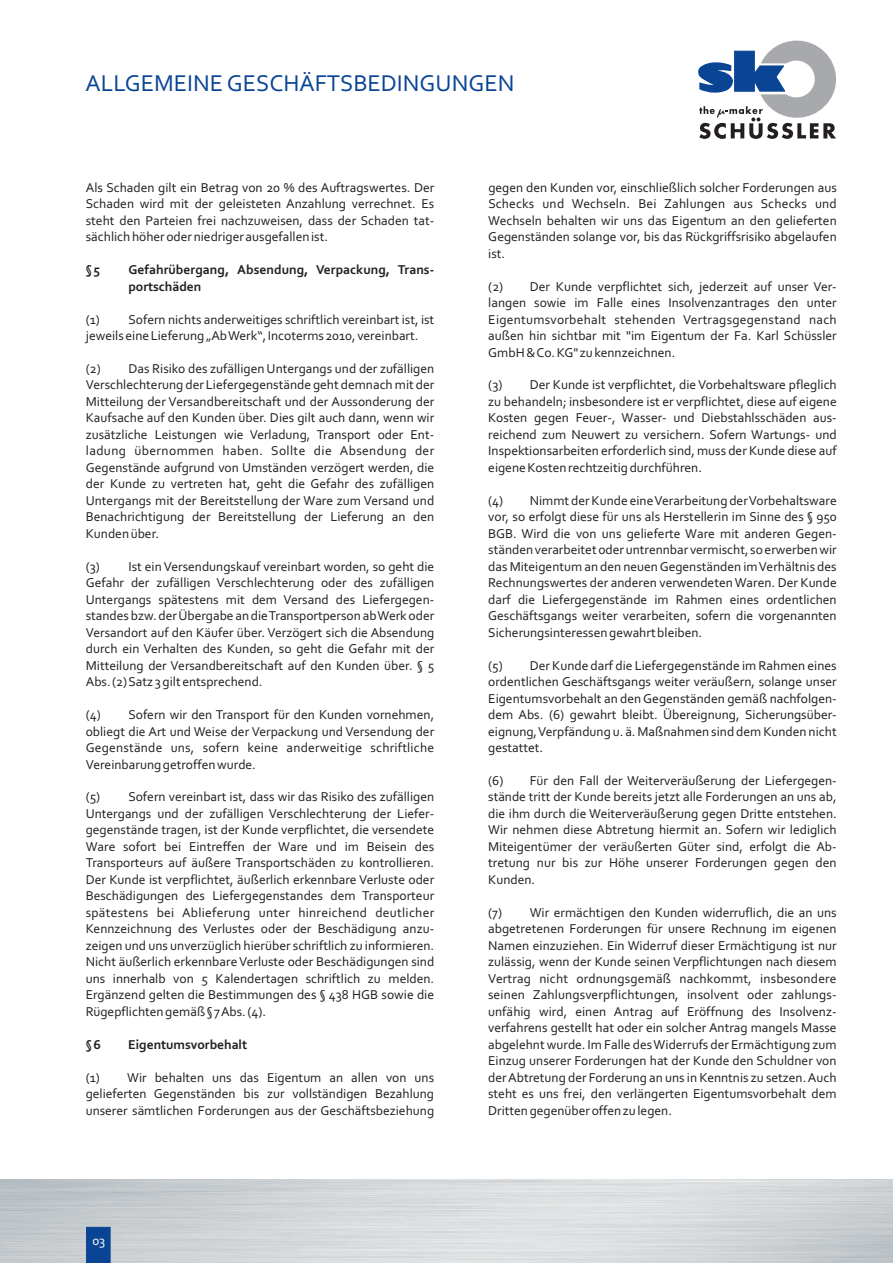
<style>
.page{position:relative;width:893px;height:1263px;background:#fff}
.page>*{position:absolute;margin:0;border:0;box-sizing:border-box;transform-origin:0 0}
.t1{font:24px "Corbel";color:#094594}
.t2{font:13.5px/16.5px "Corbel";color:#231f20}
.t3{font:700 13.5px/16.5px "Corbel";color:#231f20}
.t4{font:13.5px "Corbel";letter-spacing:.02em;color:#231f20}
.t5{font:13.5px "Corbel";letter-spacing:.03em;color:#231f20}
.t6{font:13.5px "Corbel";color:#fff}
</style>
<div class="page">
<img style="left:0;top:1180px;width:893px;height:83px">
<svg style="left:698px;top:41px;width:138px;height:98px"></svg>
<svg style="left:86px;top:1227px;width:24px;height:36px"></svg>
<h1 class="t1" style="left:86px;top:74px;width:430px">ALLGEMEINE GESCHÄFTSBEDINGUNGEN</h1>
<p class="t2" style="left:86px;top:180px;width:350px">Als Schaden gilt ein Betrag von 20 % des Auftragswertes. Der</p>
<p class="t2" style="left:488px;top:180px;width:350px">gegen den Kunden vor, einschließlich solcher Forderungen aus</p>
<p class="t2" style="left:86px;top:197px;width:350px">Schaden wird mit der geleisteten Anzahlung verrechnet. Es</p>
<p class="t2" style="left:488px;top:197px;width:350px">Schecks und Wechseln. Bei Zahlungen aus Schecks und</p>
<p class="t2" style="left:86px;top:213px;width:350px">steht den Parteien frei nachzuweisen, dass der Schaden tat-</p>
<p class="t2" style="left:488px;top:213px;width:350px">Wechseln behalten wir uns das Eigentum an den gelieferten</p>
<p class="t2" style="left:86px;top:230px;width:244px">sächlich höher oder niedriger ausgefallen ist.</p>
<p class="t2" style="left:488px;top:230px;width:350px">Gegenständen solange vor, bis das Rückgriffsrisiko abgelaufen ist.</p>
<p class="t3" style="left:86px;top:263px;width:16px">§ 5</p>
<p class="t3" style="left:128px;top:263px;width:307px">Gefahrübergang, Absendung, Verpackung, Trans&shy;portschäden</p>
<p class="t2" style="left:488px;top:279px;width:350px">(2) Der Kunde verpflichtet sich, jederzeit auf unser Ver&shy;langen sowie im Falle eines Insolvenzantrages den unter</p>
<p class="t2" style="left:86px;top:312px;width:350px">(1) Sofern nichts anderweitiges schriftlich vereinbart ist, ist</p>
<p class="t4" style="left:488px;top:313px;width:350px">Eigentumsvorbehalt stehenden Vertragsgegenstand nach</p>
<p class="t2" style="left:86px;top:328px;width:334px">jeweils eine Lieferung „Ab Werk“, Incoterms 2010, vereinbart.</p>
<p class="t2" style="left:488px;top:328px;width:350px">außen hin sichtbar mit "im Eigentum der Fa. Karl Schüssler<br>GmbH &amp; Co. KG" zu kennzeichnen.</p>
<p class="t2" style="left:86px;top:361px;width:350px">(2) Das Risiko des zufälligen Untergangs und der zufälligen<br>Verschlechterung der Liefergegenstände geht demnach mit der</p>
<p class="t2" style="left:488px;top:378px;width:350px">(3) Der Kunde ist verpflichtet, die Vorbehaltsware pfleglich</p>
<p class="t2" style="left:86px;top:394px;width:350px">Mitteilung der Versandbereitschaft und der Aussonderung der</p>
<p class="t2" style="left:488px;top:394px;width:350px">zu behandeln; insbesondere ist er verpflichtet, diese auf eigene</p>
<p class="t2" style="left:86px;top:411px;width:350px">Kaufsache auf den Kunden über. Dies gilt auch dann, wenn wir</p>
<p class="t2" style="left:488px;top:411px;width:350px">Kosten gegen Feuer-, Wasser- und Diebstahlsschäden aus-</p>
<p class="t2" style="left:86px;top:427px;width:350px">zusätzliche Leistungen wie Verladung, Transport oder Ent-</p>
<p class="t2" style="left:488px;top:427px;width:350px">reichend zum Neuwert zu versichern. Sofern Wartungs- und</p>
<p class="t5" style="left:86px;top:445px;width:350px">ladung übernommen haben. Sollte die Absendung der</p>
<p class="t2" style="left:488px;top:444px;width:350px">Inspektionsarbeiten erforderlich sind, muss der Kunde diese auf</p>
<p class="t2" style="left:86px;top:460px;width:350px">Gegenstände aufgrund von Umständen verzögert werden, die</p>
<p class="t2" style="left:488px;top:460px;width:215px">eigene Kosten rechtzeitig durchführen.</p>
<p class="t2" style="left:86px;top:477px;width:350px">der Kunde zu vertreten hat, geht die Gefahr des zufälligen<br>Untergangs mit der Bereitstellung der Ware zum Versand und</p>
<p class="t2" style="left:488px;top:493px;width:350px">(4) Nimmt der Kunde eine Verarbeitung der Vorbehaltsware</p>
<p class="t2" style="left:86px;top:510px;width:350px">Benachrichtigung der Bereitstellung der Lieferung an den</p>
<p class="t2" style="left:488px;top:510px;width:350px">vor, so erfolgt diese für uns als Herstellerin im Sinne des § 950</p>
<p class="t2" style="left:86px;top:526px;width:75px">Kunden über.</p>
<p class="t2" style="left:488px;top:526px;width:350px">BGB. Wird die von uns gelieferte Ware mit anderen Gegen&shy;ständen verarbeitet oder untrennbar vermischt, so erwerben wir</p>
<p class="t2" style="left:86px;top:559px;width:350px">(3) Ist ein Versendungskauf vereinbart worden, so geht die</p>
<p class="t2" style="left:488px;top:559px;width:350px">das Miteigentum an den neuen Gegenständen im Verhältnis des</p>
<p class="t2" style="left:86px;top:576px;width:350px">Gefahr der zufälligen Verschlechterung oder des zufälligen</p>
<p class="t2" style="left:488px;top:576px;width:350px">Rechnungswertes der anderen verwendeten Waren. Der Kunde</p>
<p class="t2" style="left:86px;top:592px;width:350px">Untergangs spätestens mit dem Versand des Liefergegen-</p>
<p class="t2" style="left:488px;top:592px;width:350px">darf die Liefergegenstände im Rahmen eines ordentlichen</p>
<p class="t2" style="left:86px;top:609px;width:350px">standes bzw. der Übergabe an die Transportperson ab Werk oder</p>
<p class="t2" style="left:488px;top:609px;width:350px">Geschäftsgangs weiter verarbeiten, sofern die vorgenannten</p>
<p class="t2" style="left:86px;top:625px;width:350px">Versandort auf den Käufer über. Verzögert sich die Absendung</p>
<p class="t2" style="left:488px;top:625px;width:215px">Sicherungsinteressen gewahrt bleiben.</p>
<p class="t2" style="left:86px;top:642px;width:350px">durch ein Verhalten des Kunden, so geht die Gefahr mit der<br>Mitteilung der Versandbereitschaft auf den Kunden über. § 5</p>
<p class="t2" style="left:488px;top:658px;width:350px">(5) Der Kunde darf die Liefergegenstände im Rahmen eines</p>
<p class="t2" style="left:86px;top:674px;width:178px">Abs. (2) Satz 3 gilt entsprechend.</p>
<p class="t2" style="left:488px;top:674px;width:350px">ordentlichen Geschäftsgangs weiter veräußern, solange unser<br>Eigentumsvorbehalt an den Gegenständen gemäß nachfolgen-</p>
<p class="t2" style="left:86px;top:707px;width:350px">(4) Sofern wir den Transport für den Kunden vornehmen,</p>
<p class="t2" style="left:488px;top:707px;width:350px">dem Abs. (6) gewahrt bleibt. Übereignung, Sicherungsüber-</p>
<p class="t2" style="left:86px;top:724px;width:350px">obliegt die Art und Weise der Verpackung und Versendung der</p>
<p class="t2" style="left:488px;top:724px;width:350px">eignung, Verpfändung u. ä. Maßnahmen sind dem Kunden nicht</p>
<p class="t2" style="left:86px;top:740px;width:350px">Gegenstände uns, sofern keine anderweitige schriftliche</p>
<p class="t2" style="left:488px;top:740px;width:56px">gestattet.</p>
<p class="t2" style="left:86px;top:757px;width:172px">Vereinbarung getroffen wurde.</p>
<p class="t2" style="left:488px;top:773px;width:350px">(6) Für den Fall der Weiterveräußerung der Liefergegen-</p>
<p class="t2" style="left:86px;top:790px;width:350px">(5) Sofern vereinbart ist, dass wir das Risiko des zufälligen</p>
<p class="t2" style="left:488px;top:790px;width:350px">stände tritt der Kunde bereits jetzt alle Forderungen an uns ab,</p>
<p class="t2" style="left:86px;top:806px;width:350px">Untergangs und der zufälligen Verschlechterung der Liefer-</p>
<p class="t2" style="left:488px;top:806px;width:350px">die ihm durch die Weiterveräußerung gegen Dritte entstehen.</p>
<p class="t2" style="left:86px;top:823px;width:350px">gegenstände tragen, ist der Kunde verpflichtet, die versendete</p>
<p class="t2" style="left:488px;top:823px;width:350px">Wir nehmen diese Abtretung hiermit an. Sofern wir lediglich</p>
<p class="t2" style="left:86px;top:839px;width:350px">Ware sofort bei Eintreffen der Ware und im Beisein des</p>
<p class="t2" style="left:488px;top:839px;width:350px">Miteigentümer der veräußerten Güter sind, erfolgt die Ab-</p>
<p class="t2" style="left:86px;top:856px;width:350px">Transporteurs auf äußere Transportschäden zu kontrollieren.</p>
<p class="t2" style="left:488px;top:856px;width:350px">tretung nur bis zur Höhe unserer Forderungen gegen den</p>
<p class="t2" style="left:86px;top:872px;width:350px">Der Kunde ist verpflichtet, äußerlich erkennbare Verluste oder</p>
<p class="t2" style="left:488px;top:872px;width:48px">Kunden.</p>
<p class="t2" style="left:86px;top:889px;width:350px">Beschädigungen des Liefergegenstandes dem Transporteur spätestens bei Ablieferung unter hinreichend deutlicher</p>
<p class="t2" style="left:488px;top:905px;width:350px">(7) Wir ermächtigen den Kunden widerruflich, die an uns</p>
<p class="t2" style="left:86px;top:922px;width:350px">Kennzeichnung des Verlustes oder der Beschädigung anzu-</p>
<p class="t2" style="left:488px;top:922px;width:350px">abgetretenen Forderungen für unsere Rechnung im eigenen</p>
<p class="t2" style="left:86px;top:938px;width:350px">zeigen und uns unverzüglich hierüber schriftlich zu informieren.</p>
<p class="t2" style="left:488px;top:938px;width:350px">Namen einzuziehen. Ein Widerruf dieser Ermächtigung ist nur</p>
<p class="t2" style="left:86px;top:955px;width:350px">Nicht äußerlich erkennbare Verluste oder Beschädigungen sind</p>
<p class="t2" style="left:488px;top:955px;width:350px">zulässig, wenn der Kunde seinen Verpflichtungen nach diesem</p>
<p class="t2" style="left:86px;top:971px;width:350px">uns innerhalb von 5 Kalendertagen schriftlich zu melden.</p>
<p class="t2" style="left:488px;top:971px;width:350px">Vertrag nicht ordnungsgemäß nachkommt, insbesondere</p>
<p class="t2" style="left:86px;top:988px;width:350px">Ergänzend gelten die Bestimmungen des § 438 HGB sowie die</p>
<p class="t2" style="left:488px;top:988px;width:350px">seinen Zahlungsverpflichtungen, insolvent oder zahlungs-</p>
<p class="t2" style="left:86px;top:1004px;width:182px">Rügepflichten gemäß § 7 Abs. (4).</p>
<p class="t2" style="left:488px;top:1004px;width:350px">unfähig wird, einen Antrag auf Eröffnung des Insolvenz&shy;verfahrens gestellt hat oder ein solcher Antrag mangels Masse</p>
<p class="t3" style="left:86px;top:1037px;width:17px">§ 6</p>
<p class="t3" style="left:128px;top:1037px;width:120px">Eigentumsvorbehalt</p>
<p class="t2" style="left:488px;top:1037px;width:350px">abgelehnt wurde. Im Falle des Widerrufs der Ermächtigung zum<br>Einzug unserer Forderungen hat der Kunde den Schuldner von</p>
<p class="t2" style="left:86px;top:1070px;width:350px">(1) Wir behalten uns das Eigentum an allen von uns</p>
<p class="t2" style="left:488px;top:1070px;width:350px">der Abtretung der Forderung an uns in Kenntnis zu setzen. Auch</p>
<p class="t2" style="left:86px;top:1086px;width:350px">gelieferten Gegenständen bis zur vollständigen Bezahlung</p>
<p class="t2" style="left:488px;top:1086px;width:350px">steht es uns frei, den verlängerten Eigentumsvorbehalt dem</p>
<p class="t2" style="left:86px;top:1103px;width:350px">unserer sämtlichen Forderungen aus der Geschäftsbeziehung</p>
<p class="t2" style="left:488px;top:1103px;width:185px">Dritten gegenüber offen zu legen.</p>
<p class="t6" style="left:93px;top:1234px;width:14px">03</p>
</div>
